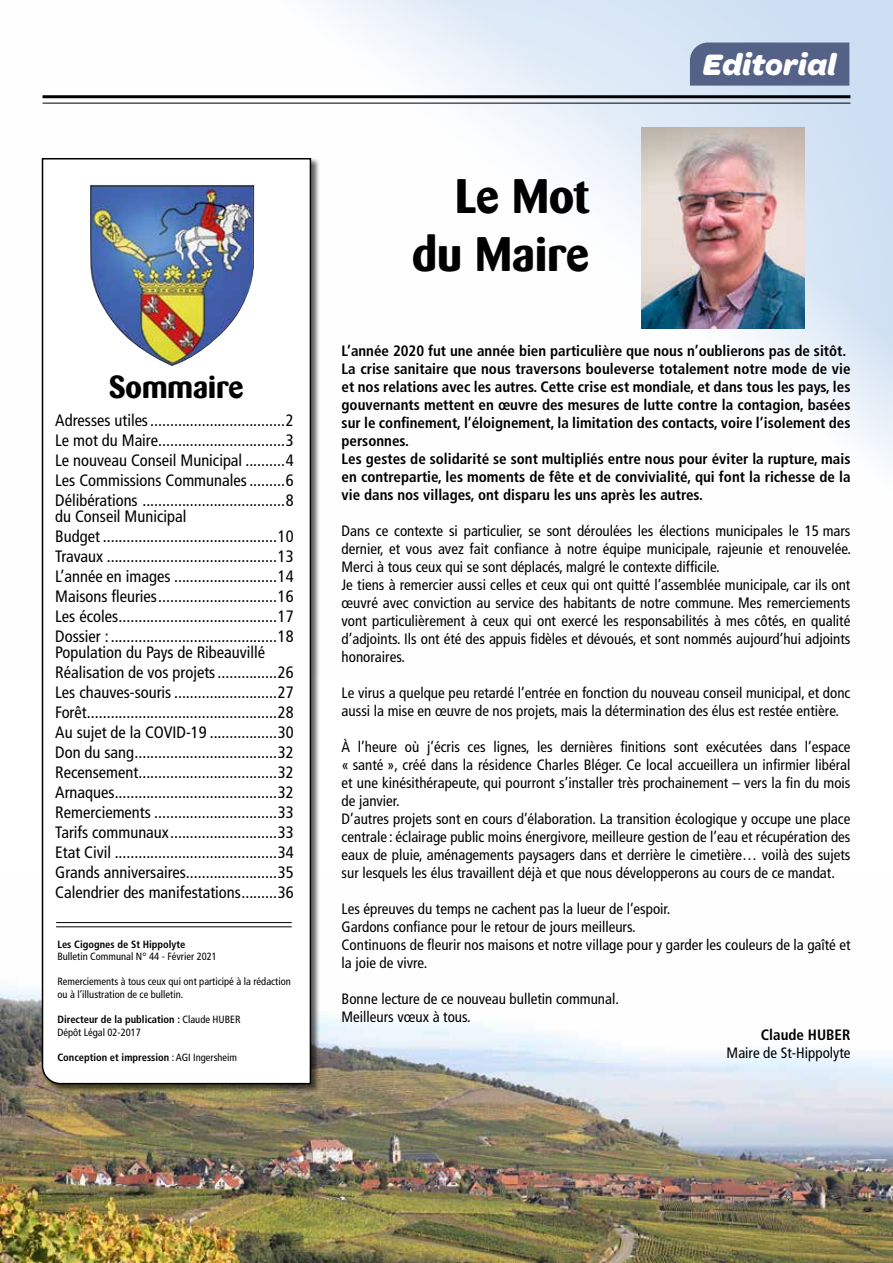
<style>
.page{position:relative;width:893px;height:1263px;background:#fff}
.page>*{position:absolute;margin:0;border:0;box-sizing:border-box;transform-origin:0 0}
.t1{font:700 48px/57.6px "Barmeno";color:#000;text-align:right}
.t2{font:italic 700 31.5px "Omnes";color:#fff}
.t3{font:700 31.5px "Barmeno";color:#000}
.t4{font:condensed 16.5px/20px "Frutiger";color:#000}
.t5{font:condensed 15px/18px "Frutiger";color:#000}
.t6{font:700 condensed 15px/18px "Frutiger";color:#000}
.t7{font:condensed 10.5px/12.6px "Frutiger";color:#000}
.t8{font:700 condensed 10.5px "Frutiger";color:#000}
.s1{font-weight:700}
.s2{font-weight:400}
</style>
<div class="page">
<svg style="left:42px;top:0;width:851px;height:464px"></svg>
<img style="left:0;top:987px;width:893px;height:276px">
<div style="left:690px;top:43px;width:159px;height:43px;background:#556288"></div>
<hr style="left:43px;top:95px;width:807px;height:3px;background:#000">
<hr style="left:43px;top:103px;width:807px;height:1px;background:#000">
<div style="left:41px;top:158px;width:279px;height:935px;background:#000;opacity:.6"></div>
<svg style="left:41px;top:157px;width:271px;height:928px"></svg>
<img style="left:90px;top:185px;width:164px;height:181px">
<hr style="left:56px;top:922px;width:236px;height:1px;background:#000">
<hr style="left:56px;top:926px;width:236px;height:1px;background:#000">
<img style="left:641px;top:127px;width:164px;height:201px">
<h2 class="t3" style="left:109px;top:368px;width:136px">Sommaire</h2>
<p class="t4" style="left:55px;top:411px;width:240px;text-align:justify">Adresses utiles..................................2<br>Le mot du Maire................................3<br>Le nouveau Conseil Municipal ..........4<br>Les Commissions Communales.........6<br>Délibérations ....................................8</p>
<p class="t4" style="left:55px;top:506px;width:240px">du Conseil Municipal<br>Budget ............................................10<br>Travaux ...........................................13<br>L’année en images ..........................14<br>Maisons fleuries..............................16<br>Les écoles........................................17<br>Dossier : ..........................................18</p>
<p class="t4" style="left:55px;top:642px;width:240px">Population du Pays de Ribeauvillé Réalisation de vos projets...............26<br>Les chauves-souris ..........................27<br>Forêt................................................28<br>Au sujet de la COVID-19 .................30<br>Don du sang....................................32<br>Recensement...................................32<br>Arnaques.........................................32<br>Remerciements ...............................33<br>Tarifs communaux...........................33<br>Etat Civil .........................................34<br>Grands anniversaires.......................35<br>Calendrier des manifestations.........36</p>
<p class="t8" style="left:57px;top:938px;width:129px">Les Cigognes de St Hippolyte</p>
<p class="t7" style="left:57px;top:950px;width:161px">Bulletin Communal N° 44 - Février 2021</p>
<p class="t7" style="left:57px;top:975px;width:235px">Remerciements à tous ceux qui ont participé à la rédaction ou à l’illustration de ce bulletin.</p>
<p class="t7" style="left:57px;top:1013px;width:185px"><span class="s1">Directeur de la publication :</span> Claude HUBER<br>Dépôt Légal 02-2017</p>
<p class="t8" style="left:57px;top:1051px;width:181px">Conception et impression <span class="s2">: AGI Ingersheim</span></p>
<h1 class="t1" style="left:412px;top:168px;width:179px">Le Mot du Maire</h1>
<h2 class="t2" style="left:703px;top:47px;width:136px">Editorial</h2>
<p class="t6" style="left:342px;top:341px;width:510px">L’année 2020 fut une année bien particulière que nous n’oublierons pas de sitôt.<br>La crise sanitaire que nous traversons bouleverse totalement notre mode de vie et nos relations avec les autres. Cette crise est mondiale, et dans tous les pays, les gouvernants mettent en œuvre des mesures de lutte contre la contagion, basées sur le confinement, l’éloignement, la limitation des contacts, voire l’isolement des personnes.<br>Les gestes de solidarité se sont multipliés entre nous pour éviter la rupture, mais en contrepartie, les moments de fête et de convivialité, qui font la richesse de la vie dans nos villages, ont disparu les uns après les autres.</p>
<p class="t5" style="left:342px;top:522px;width:511px">Dans ce contexte si particulier, se sont déroulées les élections municipales le 15 mars dernier, et vous avez fait confiance à notre équipe municipale, rajeunie et renouvelée.<br>Merci à tous ceux qui se sont déplacés, malgré le contexte difficile.<br>Je tiens à remercier aussi celles et ceux qui ont quitté l’assemblée municipale, car ils ont œuvré avec conviction au service des habitants de notre commune. Mes remerciements vont particulièrement à ceux qui ont exercé les responsabilités à mes côtés, en qualité d’adjoints. Ils ont été des appuis fidèles et dévoués, et sont nommés aujourd’hui adjoints honoraires.</p>
<p class="t5" style="left:342px;top:684px;width:510px">Le virus a quelque peu retardé l’entrée en fonction du nouveau conseil municipal, et donc aussi la mise en œuvre de nos projets, mais la détermination des élus est restée entière.</p>
<p class="t5" style="left:342px;top:738px;width:510px">À l’heure où j’écris ces lignes, les dernières finitions sont exécutées dans l’espace « santé », créé dans la résidence Charles Bléger. Ce local accueillera un infirmier libéral et une kinésithérapeute, qui pourront s’installer très prochainement – vers la fin du mois de janvier.<br>D’autres projets sont en cours d’élaboration. La transition écologique y occupe une place centrale : éclairage public moins énergivore, meilleure gestion de l’eau et récupération des eaux de pluie, aménagements paysagers dans et derrière le cimetière… voilà des sujets sur lesquels les élus travaillent déjà et que nous développerons au cours de ce mandat.</p>
<p class="t5" style="left:342px;top:900px;width:510px">Les épreuves du temps ne cachent pas la lueur de l’espoir.<br>Gardons confiance pour le retour de jours meilleurs.<br>Continuons de fleurir nos maisons et notre village pour y garder les couleurs de la gaîté et la joie de vivre.</p>
<p class="t5" style="left:342px;top:990px;width:279px">Bonne lecture de ce nouveau bulletin communal.<br>Meilleurs vœux à tous.</p>
<p class="t6" style="left:761px;top:1025px;width:91px">Claude HUBER</p>
<p class="t5" style="left:727px;top:1044px;width:125px">Maire de St-Hippolyte</p>
</div>
